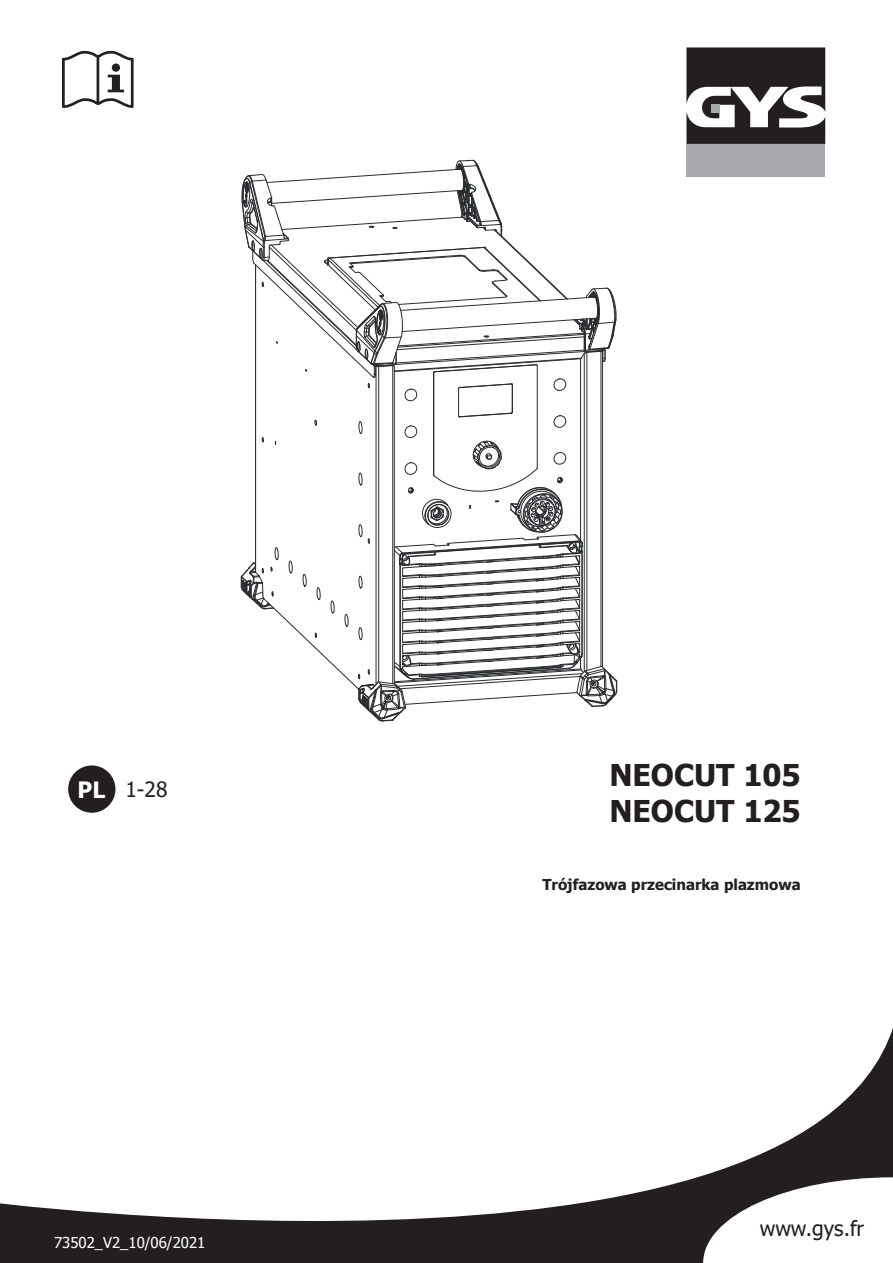
<style>
.page{position:relative;width:893px;height:1263px;background:#fff}
.page>*{position:absolute;margin:0;border:0;box-sizing:border-box;transform-origin:0 0}
.t1{font:700 30px "Tahoma";color:#231f20}
.t2{font:700 22.5px "Tahoma";color:#fff}
.t3{font:21px "Tahoma";color:#231f20}
.t4{font:700 15px "Tahoma";color:#231f20}
.t5{font:15px "Tahoma";color:#fff}
</style>
<div class="page">
<svg style="left:0;top:1028px;width:893px;height:235px"></svg>
<div style="left:68px;top:765px;width:47px;height:48px;background:#231f20;border-radius:50%"></div>
<svg style="left:702px;top:1176px;width:191px;height:87px"></svg>
<svg style="left:240px;top:159px;width:378px;height:563px"></svg>
<svg style="left:62px;top:51px;width:72px;height:57px"></svg>
<div style="left:112px;top:63px;width:8px;height:9px;background:#231f20;border-radius:50%"></div>
<div style="left:686px;top:144px;width:139px;height:32px;background:#a8a9ad"></div>
<svg style="left:686px;top:47px;width:139px;height:97px"></svg>
<p class="t2" style="left:78px;top:774px;width:29px">PL</p>
<p class="t3" style="left:125px;top:775px;width:44px">1-28</p>
<p class="t5" style="left:54px;top:1232px;width:153px">73502_V2_10/06/2021</p>
<p class="t1" style="left:609px;top:753px;width:193px">NEOCUT 105</p>
<p class="t1" style="left:609px;top:789px;width:193px">NEOCUT 125</p>
<p class="t4" style="left:542px;top:874px;width:260px">Trójfazowa przecinarka plazmowa</p>
<p class="t3" style="left:760px;top:1214px;width:106px">www.gys.fr</p>
</div>
